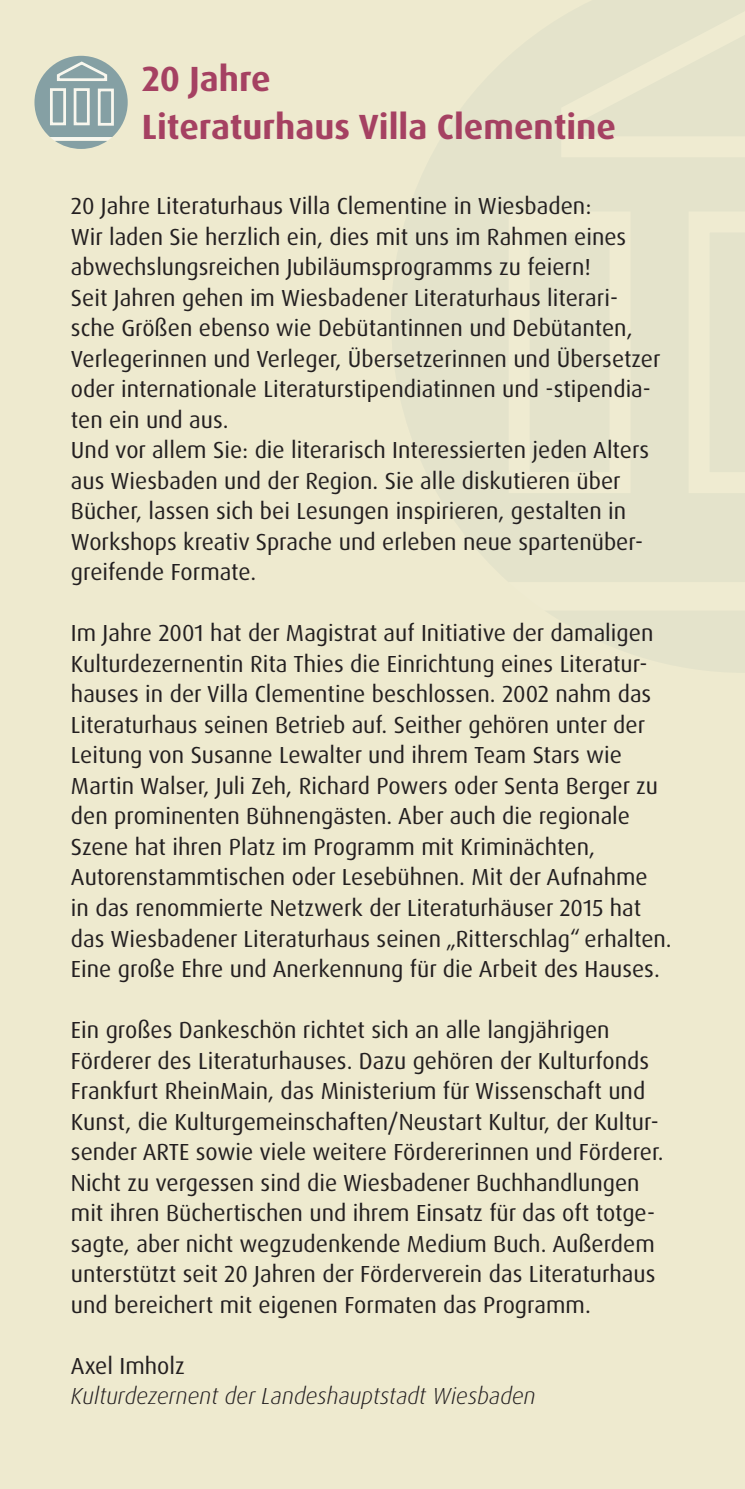
<style>
.page{position:relative;width:745px;height:1489px;background:#fff}
.page>*{position:absolute;margin:0;border:0;box-sizing:border-box;transform-origin:0 0}
.Titel{font:700 35px/47.5px "Dax Pro";color:#a54162}
.Fließtext_20_J__Lith{font:23.25px/30.5px "Dax Pro";color:#231f20}
.Fließtext_20_J__Lith-2{font:italic 300 23.25px "Dax Pro";color:#231f20}
</style>
<div class="page">
<div style="left:0;top:0;width:744px;height:1488px;background:#eeeacf"></div>
<svg style="left:34px;top:56px;width:94px;height:93px"></svg>
<p class="Titel" style="left:142px;top:56px;width:475px">20 Jahre<br>Literaturhaus Villa Clementine</p>
<p class="Fließtext_20_J__Lith" style="left:71px;top:191px;width:556px">20 Jahre Literaturhaus Villa Clementine in Wiesbaden:<br>Wir laden Sie herzlich ein, dies mit uns im Rahmen eines abwechslungsreichen Jubiläumsprogramms zu feiern!</p>
<p class="Fließtext_20_J__Lith" style="left:71px;top:282px;width:590px">Seit Jahren gehen im Wiesbadener Literaturhaus literari&shy;sche Größen ebenso wie Debütantinnen und Debütanten, Verlegerinnen und Verleger, Übersetzerinnen und Übersetzer oder internationale Literaturstipendiatinnen und -stipendia&shy;ten ein und aus.</p>
<p class="Fließtext_20_J__Lith" style="left:71px;top:435px;width:579px">Und vor allem Sie: die literarisch Interessierten jeden Alters aus Wiesbaden und der Region. Sie alle diskutieren über Bücher, lassen sich bei Lesungen inspirieren, gestalten in Workshops kreativ Sprache und erleben neue spartenüber&shy;greifende Formate.</p>
<p class="Fließtext_20_J__Lith" style="left:71px;top:618px;width:602px">Im Jahre 2001 hat der Magistrat auf Initiative der damaligen Kulturdezernentin Rita Thies die Einrichtung eines Literatur&shy;hauses in der Villa Clementine beschlossen. 2002 nahm das Literaturhaus seinen Betrieb auf. Seither gehören unter der Leitung von Susanne Lewalter und ihrem Team Stars wie Martin Walser, Juli Zeh, Richard Powers oder Senta Berger zu den prominenten Bühnengästen. Aber auch die regionale Szene hat ihren Platz im Programm mit Kriminächten, Autorenstammtischen oder Lesebühnen. Mit der Aufnahme<br>in das renommierte Netzwerk der Literaturhäuser 2015 hat das Wiesbadener Literaturhaus seinen „Ritterschlag“ erhalten.<br>Eine große Ehre und Anerkennung für die Arbeit des Hauses.</p>
<p class="Fließtext_20_J__Lith" style="left:71px;top:1014px;width:593px">Ein großes Dankeschön richtet sich an alle langjährigen Förderer des Literaturhauses. Dazu gehören der Kulturfonds Frankfurt RheinMain, das Ministerium für Wissenschaft und Kunst, die Kulturgemeinschaften/Neustart Kultur, der Kultur&shy;sender ARTE sowie viele weitere Fördererinnen und Förderer.<br>Nicht zu vergessen sind die Wiesbadener Buchhandlungen mit ihren Büchertischen und ihrem Einsatz für das oft totge&shy;sagte, aber nicht wegzudenkende Medium Buch. Außerdem unterstützt seit 20 Jahren der Förderverein das Literaturhaus und bereichert mit eigenen Formaten das Programm.</p>
<p class="Fließtext_20_J__Lith" style="left:71px;top:1350px;width:115px">Axel Imholz</p>
<p class="Fließtext_20_J__Lith-2" style="left:71px;top:1381px;width:466px">Kulturdezernent der Landeshauptstadt Wiesbaden</p>
</div>
